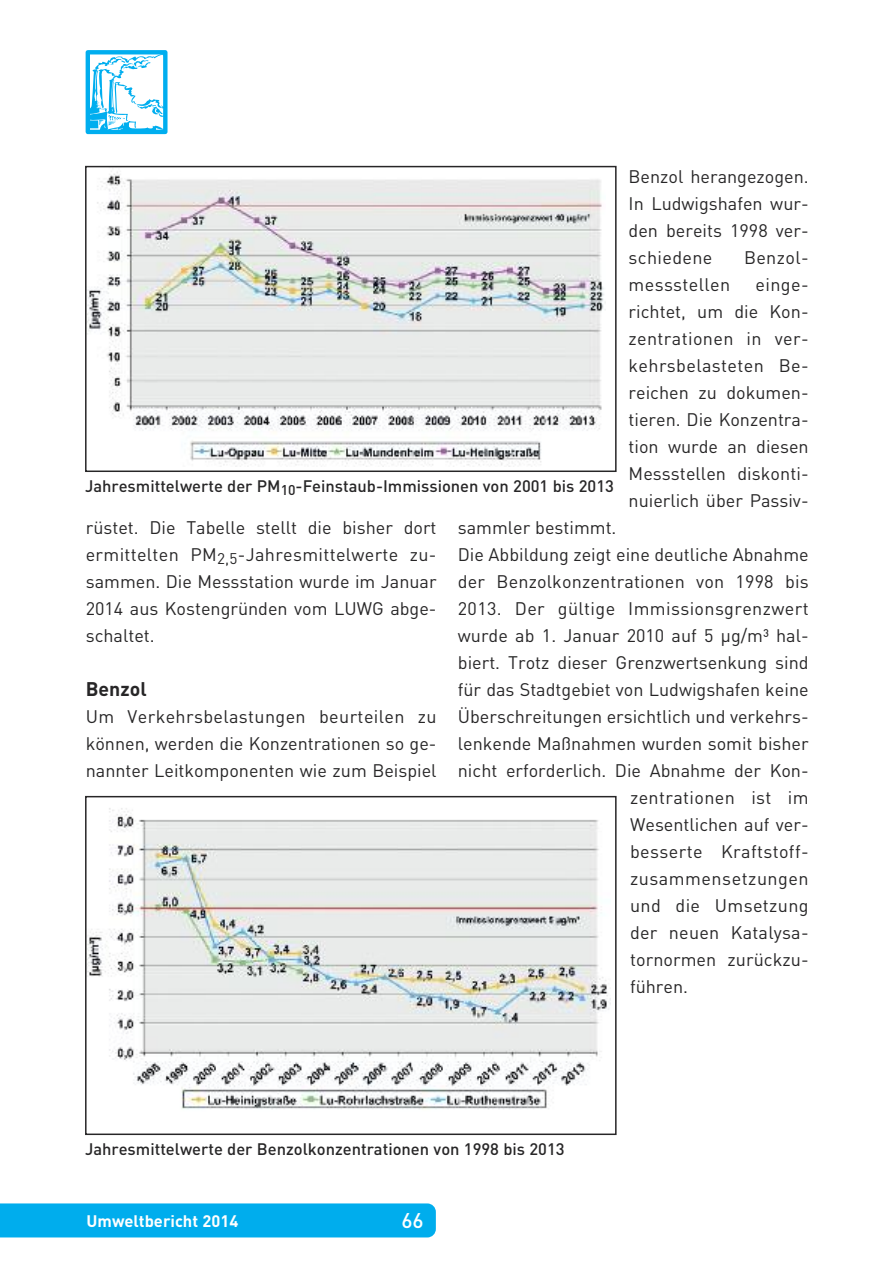
<style>
.page{position:relative;width:893px;height:1263px;background:#fff}
.page>*{position:absolute;margin:0;border:0;box-sizing:border-box;transform-origin:0 0}
.t1{font:500 21px "DIN Offc";color:#fff}
.t2{font:700 19.5px "DIN Offc";color:#272627}
.t3{font:18px/27px "DIN Offc";color:#272627;text-align:justify}
.t4{font:18px "DIN Offc";letter-spacing:.02em;color:#272627}
.t5{font:18px "DIN Offc";letter-spacing:.03em;color:#272627}
.t6{font:500 16.5px "DIN Offc";color:#272627}
.t7{font:700 16.5px "DIN Offc";color:#fff}
</style>
<div class="page">
<div style="left:0;top:1203px;width:436px;height:34px;background:#00aded"></div>
<div style="left:86px;top:50px;width:82px;height:84px;border:4px solid #00aeef"></div>
<svg style="left:87px;top:52px;width:81px;height:80px"></svg>
<img style="left:88px;top:171px;width:518px;height:296px">
<div style="left:85px;top:166px;width:532px;height:306px;border:2px solid #272627"></div>
<img style="left:88px;top:808px;width:523px;height:302px">
<div style="left:85px;top:796px;width:532px;height:339px;border:2px solid #272627"></div>
<p class="t6" style="left:85px;top:476px;width:530px">Jahresmittelwerte der PM<sub>10</sub>-Feinstaub-Immissionen von 2001 bis 2013</p>
<p class="t3" style="left:629px;top:163px;width:182px">Benzol herangezogen.<br>In Ludwigshafen wur&shy;den bereits 1998 ver&shy;schiedene</p>
<p class="t3" style="left:744px;top:244px;width:66px">Benzol-</p>
<p class="t3" style="left:629px;top:271px;width:182px;text-indent:127px">einge&shy;richtet, um die Kon&shy;zentrationen in ver&shy;kehrsbelasteten Be&shy;reichen zu dokumen&shy;tieren. Die Konzentra&shy;tion wurde an diesen Messstellen diskonti&shy;nuierlich über Passiv-</p>
<p class="t4" style="left:629px;top:274px;width:103px">messstellen</p>
<p class="t3" style="left:86px;top:514px;width:352px">rüstet. Die Tabelle stellt die bisher dort ermittelten PM<sub>2,5</sub>-Jahresmittelwerte zu&shy;sammen. Die Messstation wurde im Januar 2014 aus Kostengründen vom LUWG abge&shy;schaltet.</p>
<p class="t2" style="left:86px;top:676px;width:62px">Benzol</p>
<p class="t3" style="left:86px;top:703px;width:352px">Um Verkehrsbelastungen beurteilen zu können, werden die Konzentrationen so ge&shy;nannter Leitkomponenten wie zum Beispiel</p>
<p class="t3" style="left:458px;top:514px;width:160px">sammler bestimmt.</p>
<p class="t3" style="left:458px;top:541px;width:352px">Die Abbildung zeigt eine deutliche Abnahme</p>
<p class="t3" style="left:458px;top:568px;width:352px">der Benzolkonzentrationen von 1998 bis</p>
<p class="t4" style="left:458px;top:598px;width:352px">2013. Der gültige Immissionsgrenzwert</p>
<p class="t3" style="left:458px;top:622px;width:352px">wurde ab 1. Januar 2010 auf 5 μg/m³ hal-</p>
<p class="t3" style="left:458px;top:649px;width:352px">biert. Trotz dieser Grenzwertsenkung sind</p>
<p class="t3" style="left:458px;top:676px;width:352px">für das Stadtgebiet von Ludwigshafen keine</p>
<p class="t3" style="left:458px;top:703px;width:352px">Überschreitungen ersichtlich und verkehrs-</p>
<p class="t3" style="left:458px;top:730px;width:352px">lenkende Maßnahmen wurden somit bisher</p>
<p class="t3" style="left:458px;top:757px;width:352px">nicht erforderlich. Die Abnahme der Kon-</p>
<p class="t4" style="left:630px;top:787px;width:180px">zentrationen ist im</p>
<p class="t3" style="left:630px;top:811px;width:180px">Wesentlichen auf ver-</p>
<p class="t4" style="left:630px;top:841px;width:180px">besserte Kraftstoff-</p>
<p class="t5" style="left:630px;top:868px;width:180px">zusammensetzungen</p>
<p class="t4" style="left:630px;top:895px;width:180px">und die Umsetzung</p>
<p class="t3" style="left:630px;top:919px;width:180px">der neuen Katalysa-</p>
<p class="t3" style="left:630px;top:946px;width:180px">tornormen zurückzu-</p>
<p class="t3" style="left:630px;top:973px;width:59px">führen.</p>
<p class="t6" style="left:85px;top:1139px;width:481px">Jahresmittelwerte der Benzolkonzentrationen von 1998 bis 2013</p>
<p class="t7" style="left:87px;top:1210px;width:153px">Umweltbericht 2014</p>
<p class="t1" style="left:401px;top:1207px;width:24px">66</p>
</div>
